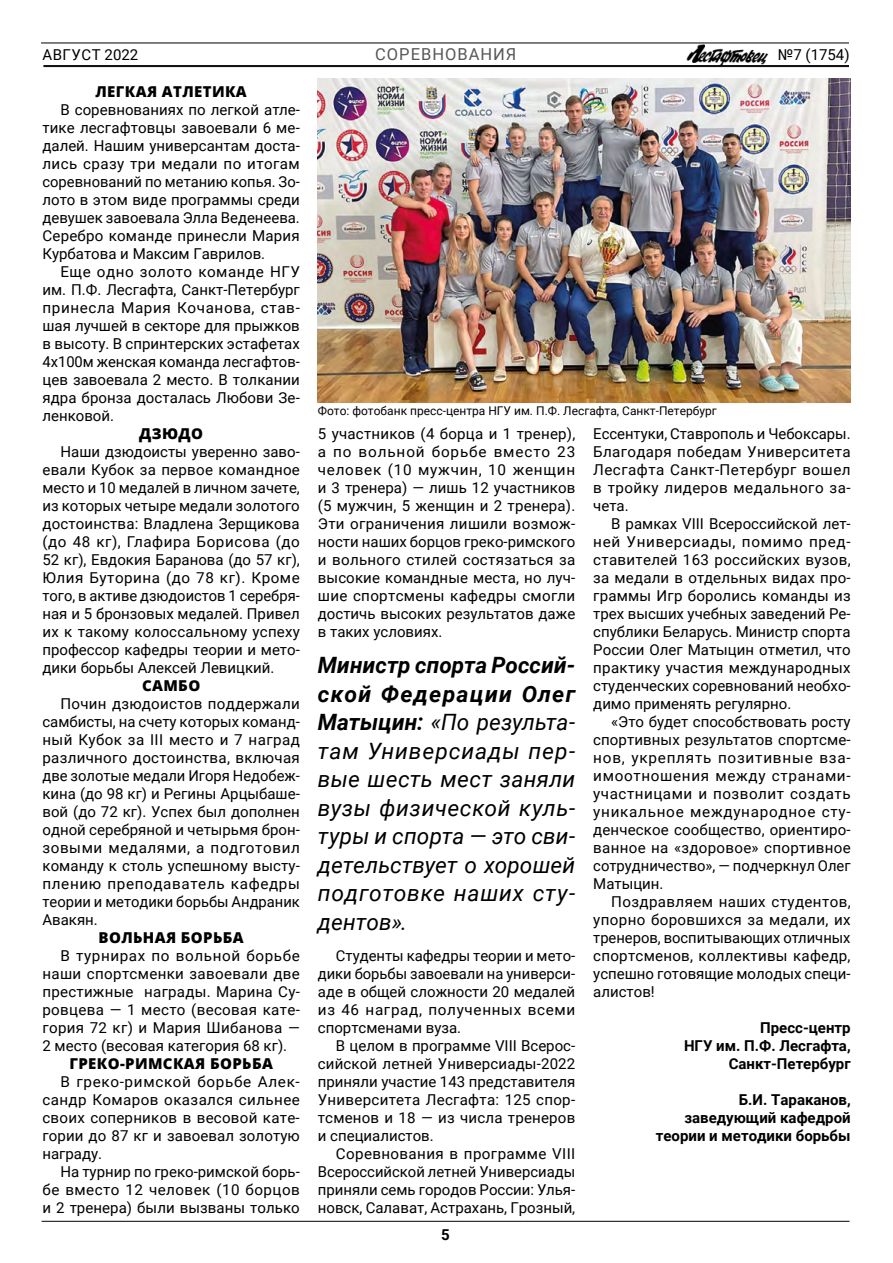
<style>
.page{position:relative;width:893px;height:1263px;background:#fff}
.page>*{position:absolute;margin:0;border:0;box-sizing:border-box;transform-origin:0 0}
.t1{font:italic 22.5px/28.5px "Roboto";letter-spacing:.01em;color:#000;text-align:justify}
.t2{font:16.5px "Roboto";letter-spacing:.06em;color:#575756}
.t3{font:15px/18px "Roboto";color:#000;text-align:justify}
.t4{font:700 15px/18px "Roboto";color:#000;text-align:right}
.t5{font:800 15px "Open Sans";letter-spacing:.025em;color:#000}
.t6{font:15px "Roboto";letter-spacing:.035em;color:#000}
.t7{font:12px "Roboto";color:#000}
.s1{font-weight:700}
</style>
<div class="page">
<hr style="left:43px;top:65px;width:806px;height:1px;background:#000">
<hr style="left:43px;top:66px;width:806px;height:1px;background:#000">
<hr style="left:41px;top:43px;width:808px;height:1px;background:#000">
<img style="left:687px;top:44px;width:81px;height:21px">
<hr style="left:42px;top:1221px;width:807px;height:1px;background:#000">
<img style="left:318px;top:79px;width:532px;height:324px">
<p class="t6" style="left:42px;top:44px;width:97px">АВГУСТ 2022</p>
<p class="t3" style="left:778px;top:45px;width:73px">№7 (1754)</p>
<p class="t2" style="left:375px;top:43px;width:143px">СОРЕВНОВАНИЯ</p>
<p class="t5" style="left:96px;top:80px;width:153px">ЛЕГКАЯ АТЛЕТИКА</p>
<p class="t3" style="left:42px;top:100px;width:259px;text-indent:18px">В соревнованиях по легкой атле&shy;тике лесгафтовцы завоевали 6 ме&shy;далей. Нашим универсантам доста&shy;лись сразу три медали по итогам соревнований по метанию копья. Зо&shy;лото в этом виде программы среди девушек завоевала Элла Веденеева.<br>Серебро команде принесли Мария Курбатова и Максим Гаврилов.</p>
<p class="t3" style="left:42px;top:262px;width:259px;text-indent:18px">Еще одно золото команде НГУ им. П.Ф. Лесгафта, Санкт-Петербург принесла Мария Кочанова, став&shy;шая лучшей в секторе для прыжков в высоту. В спринтерских эстафетах 4х100м женская команда лесгафтов&shy;цев завоевала 2 место. В толкании ядра бронза досталась Любови Зе&shy;ленковой.</p>
<p class="t5" style="left:139px;top:422px;width:66px">ДЗЮДО</p>
<p class="t3" style="left:42px;top:442px;width:259px;text-indent:18px">Наши дзюдоисты уверенно заво&shy;евали Кубок за первое командное место и 10 медалей в личном зачете, из которых четыре медали золотого достоинства: Владлена Зерщикова (до 48 кг), Глафира Борисова (до 52 кг), Евдокия Баранова (до 57 кг), Юлия Буторина (до 78 кг). Кроме того, в активе дзюдоистов 1 серебря&shy;ная и 5 бронзовых медалей. Привел их к такому колоссальному успеху профессор кафедры теории и мето&shy;дики борьбы Алексей Левицкий.</p>
<p class="t5" style="left:142px;top:674px;width:60px">САМБО</p>
<p class="t3" style="left:42px;top:694px;width:259px;text-indent:18px">Почин дзюдоистов поддержали самбисты, на счету которых команд&shy;ный Кубок за III место и 7 наград различного достоинства, включая две золотые медали Игоря Недобеж&shy;кина (до 98 кг) и Регины Арцыбаше&shy;вой (до 72 кг). Успех был дополнен одной серебряной и четырьмя брон&shy;зовыми медалями, а подготовил команду к столь успешному высту&shy;плению преподаватель кафедры теории и методики борьбы Андраник Авакян.</p>
<p class="t5" style="left:99px;top:926px;width:147px">ВОЛЬНАЯ БОРЬБА</p>
<p class="t3" style="left:42px;top:946px;width:259px;text-indent:18px">В турнирах по вольной борьбе наши спортсменки завоевали две престижные награды. Марина Су&shy;ровцева — 1 место (весовая кате&shy;гория 72 кг) и Мария Шибанова — 2 место (весовая категория 68 кг).</p>
<p class="t5" style="left:69px;top:1052px;width:205px">ГРЕКО-РИМСКАЯ БОРЬБА</p>
<p class="t3" style="left:42px;top:1072px;width:259px;text-indent:18px">В греко-римской борьбе Алек&shy;сандр Комаров оказался сильнее своих соперников в весовой кате&shy;гории до 87 кг и завоевал золотую награду.</p>
<p class="t3" style="left:42px;top:1162px;width:259px;text-indent:18px">На турнир по греко-римской борь&shy;бе вместо 12 человек (10 борцов и 2 тренера) были вызваны только</p>
<p class="t7" style="left:318px;top:402px;width:400px">Фото: фотобанк пресс-центра НГУ им. П.Ф. Лесгафта, Санкт-Петербург</p>
<p class="t3" style="left:318px;top:424px;width:259px">5 участников (4 борца и 1 тренер), а по вольной борьбе вместо 23 человек (10 мужчин, 10 женщин и 3 тренера) — лишь 12 участников (5 мужчин, 5 женщин и 2 тренера).<br>Эти ограничения лишили возмож&shy;ности наших борцов греко-римского и вольного стилей состязаться за высокие командные места, но луч&shy;шие спортсмены кафедры смогли достичь высоких результатов даже в таких условиях.</p>
<h1 class="t1" style="left:318px;top:650px;width:259px"><span class="s1">Министр спорта Россий&shy;ской Федерации Олег Матыцин:</span> «По результа&shy;там Универсиады пер&shy;вые шесть мест заняли вузы физической куль&shy;туры и спорта — это сви&shy;детельствует о хорошей подготовке наших сту&shy;дентов».</h1>
<p class="t3" style="left:318px;top:946px;width:259px;text-indent:18px">Студенты кафедры теории и мето&shy;дики борьбы завоевали на универси&shy;аде в общей сложности 20 медалей из 46 наград, полученных всеми спортсменами вуза.</p>
<p class="t3" style="left:318px;top:1036px;width:259px;text-indent:18px">В целом в программе VIII Всерос&shy;сийской летней Универсиады-2022 приняли участие 143 представителя Университета Лесгафта: 125 спор&shy;тсменов и 18 — из числа тренеров и специалистов.</p>
<p class="t3" style="left:318px;top:1144px;width:259px;text-indent:18px">Соревнования в программе VIII Всероссийской летней Универсиады приняли семь городов России: Улья&shy;новск, Салават, Астрахань, Грозный,</p>
<p class="t4" style="left:441px;top:1225px;width:10px">5</p>
<p class="t3" style="left:593px;top:424px;width:259px">Ессентуки, Ставрополь и Чебоксары.<br>Благодаря победам Университета Лесгафта Санкт-Петербург вошел в тройку лидеров медального за&shy;чета.</p>
<p class="t3" style="left:593px;top:514px;width:259px;text-indent:18px">В рамках VIII Всероссийской лет&shy;ней Универсиады, помимо пред&shy;ставителей 163 российских вузов, за медали в отдельных видах про&shy;граммы Игр боролись команды из трех высших учебных заведений Ре&shy;спублики Беларусь. Министр спорта России Олег Матыцин отметил, что практику участия международных студенческих соревнований необхо&shy;димо применять регулярно.</p>
<p class="t3" style="left:593px;top:712px;width:259px;text-indent:18px">«Это будет способствовать росту спортивных результатов спортсме&shy;нов, укреплять позитивные вза&shy;имоотношения между странами&shy;участницами и позволит создать уникальное международное сту&shy;денческое сообщество, ориентиро&shy;ванное на «здоровое» спортивное сотрудничество», — подчеркнул Олег Матыцин.</p>
<p class="t3" style="left:593px;top:892px;width:259px;text-indent:18px">Поздравляем наших студентов, упорно боровшихся за медали, их тренеров, воспитывающих отличных спортсменов, коллективы кафедр, успешно готовящие молодых специ&shy;алистов!</p>
<p class="t4" style="left:684px;top:1018px;width:168px">Пресс-центр<br>НГУ им. П.Ф. Лесгафта,<br>Санкт-Петербург</p>
<p class="t4" style="left:656px;top:1090px;width:196px">Б.И. Тараканов, заведующий кафедрой теории и методики борьбы</p>
</div>
